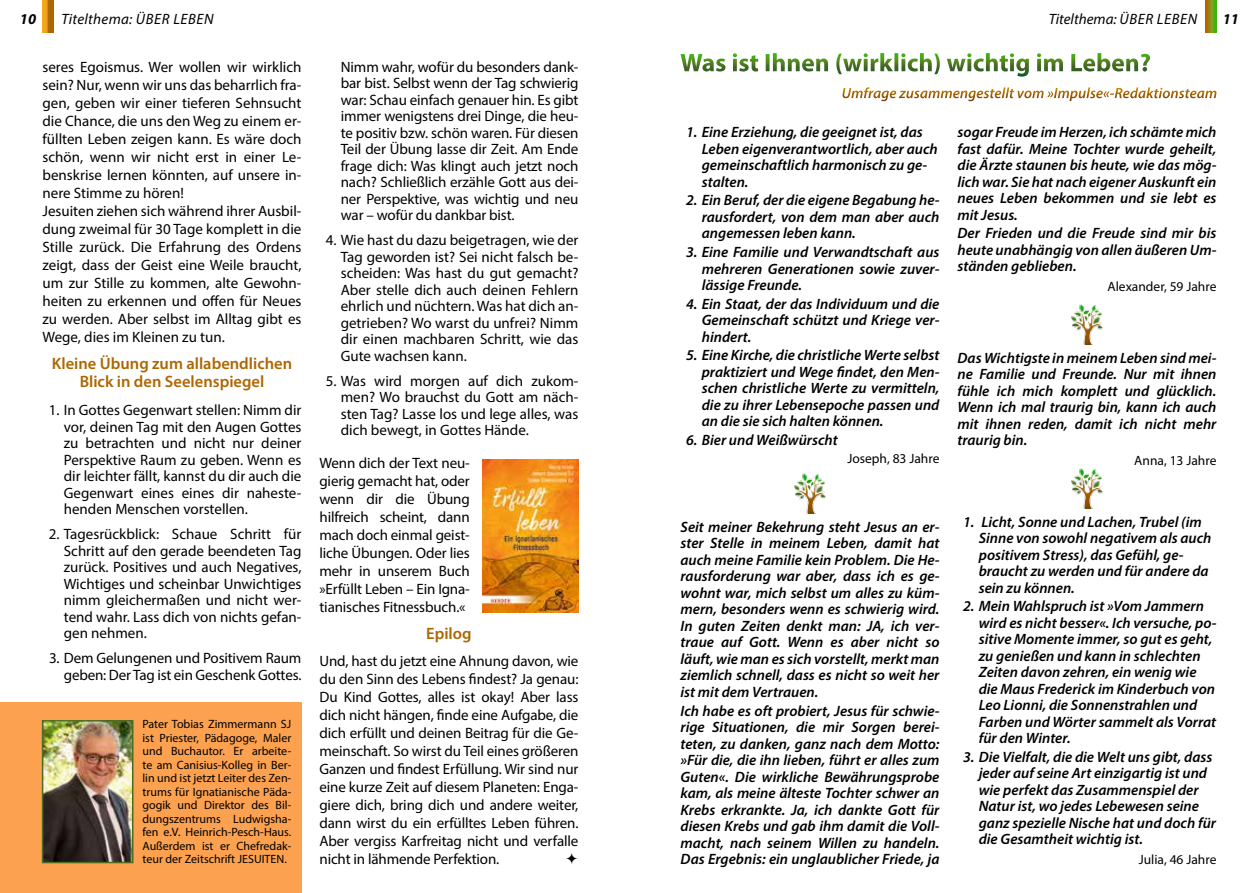
<style>
.page{position:relative;width:1259px;height:893px;background:#fff}
.page>*{position:absolute;margin:0;border:0;box-sizing:border-box;transform-origin:0 0}
.t1{font:600 16.5px/18px "Myriad Pro";color:#ad6700;text-align:center}
.t2{font:15px/18px "Myriad Pro";color:#000;text-align:justify}
.t3{font:italic 600 15px/16.5px "Myriad Pro";color:#000;text-align:justify}
.t4{font:italic 15px "Myriad Pro";letter-spacing:.04em;color:#000}
.t5{font:italic 700 15px "Myriad Pro";color:#000}
.t6{font:13.5px "Myriad Pro";color:#000}
.t7{font:12px/13.5px "Myriad Pro";color:#000;text-align:justify}
</style>
<div class="page">
<div style="left:0;top:702px;width:301px;height:191px;background:#fba14f"></div>
<img style="left:680px;top:53px;width:470px;height:21px">
<img style="left:842px;top:87px;width:371px;height:11px">
<img style="left:794px;top:474px;width:32px;height:39px">
<img style="left:1071px;top:305px;width:31px;height:39px">
<img style="left:1071px;top:469px;width:31px;height:39px">
<img style="left:45px;top:723px;width:85px;height:137px">
<div style="left:42px;top:720px;width:91px;height:143px;border:2px solid #496c23"></div>
<img style="left:482px;top:459px;width:96px;height:153px">
<svg style="left:1205px;top:0;width:11px;height:33px"></svg>
<svg style="left:43px;top:0;width:10px;height:33px"></svg>
<p class="t5" style="left:20px;top:9px;width:18px">10</p>
<p class="t4" style="left:61px;top:10px;width:154px">TITELTHEMA: ÜBER LEBEN</p>
<p class="t4" style="left:1048px;top:10px;width:150px">TITELTHEMA: ÜBER LEBEN</p>
<p class="t5" style="left:1222px;top:9px;width:18px">11</p>
<p class="t2" style="left:43px;top:58px;width:260px;text-align:left">seres Egoismus. Wer wollen wir wirklich sein? Nur, wenn wir uns das beharrlich fra&shy;gen, geben wir einer tieferen Sehnsucht die Chance, die uns den Weg zu einem er&shy;füllten Leben zeigen kann. Es wäre doch schön, wenn wir nicht erst in einer Le&shy;benskrise lernen könnten, auf unsere in&shy;nere Stimme zu hören!<br>Jesuiten ziehen sich während ihrer Ausbil&shy;dung zweimal für 30 Tage komplett in die Stille zurück. Die Erfahrung des Ordens zeigt, dass der Geist eine Weile braucht, um zur Stille zu kommen, alte Gewohn&shy;heiten zu erkennen und offen für Neues zu werden. Aber selbst im Alltag gibt es Wege, dies im Kleinen zu tun.</p>
<p class="t1" style="left:52px;top:354px;width:242px">Kleine Übung zum allabendlichen<br>Blick in den Seelenspiegel</p>
<p class="t2" style="left:64px;top:401px;width:239px;line-height:16.5px;text-indent:-15px">1. In Gottes Gegenwart stellen: Nimm dir vor, deinen Tag mit den Augen Gottes zu betrachten und nicht nur deiner Perspektive Raum zu geben. Wenn es dir leichter fällt, kannst du dir auch die Gegenwart eines eines dir naheste&shy;henden Menschen vorstellen.</p>
<p class="t2" style="left:64px;top:525px;width:239px;line-height:16.5px;text-indent:-15px">2. Tagesrückblick: Schaue Schritt für Schritt auf den gerade beendeten Tag zurück. Positives und auch Negatives, Wichtiges und scheinbar Unwichtiges nimm gleichermaßen und nicht wer&shy;tend wahr. Lass dich von nichts gefan&shy;gen nehmen.</p>
<p class="t2" style="left:49px;top:649px;width:254px;line-height:16.5px;text-align:right">3. Dem Gelungenen und Positivem Raum geben: Der Tag ist ein Geschenk Gottes.</p>
<p class="t7" style="left:142px;top:717px;width:150px">Pater Tobias Zimmermann SJ ist Priester, Pädagoge, Maler und Buchautor. Er arbeite&shy;te am Canisius-Kolleg in Ber&shy;lin und ist jetzt Leiter des Zen&shy;trums für Ignatianische Päda&shy;gogik und Direktor des Bil&shy;dungszentrums Ludwigsha&shy;fen e.V. Heinrich-Pesch-Haus.<br>Außerdem ist er Chefredak&shy;teur der Zeitschrift JESUITEN.</p>
<p class="t2" style="left:341px;top:58px;width:239px;line-height:16.5px">Nimm wahr, wofür du besonders dank&shy;bar bist. Selbst wenn der Tag schwierig war: Schau einfach genauer hin. Es gibt immer wenigstens drei Dinge, die heu&shy;te positiv bzw. schön waren. Für diesen Teil der Übung lasse dir Zeit. Am Ende frage dich: Was klingt auch jetzt noch nach? Schließlich erzähle Gott aus dei&shy;ner Perspektive, was wichtig und neu war – wofür du dankbar bist.</p>
<p class="t2" style="left:341px;top:232px;width:239px;line-height:16.5px;text-indent:-15px">4. Wie hast du dazu beigetragen, wie der Tag geworden ist? Sei nicht falsch be&shy;scheiden: Was hast du gut gemacht?<br>Aber stelle dich auch deinen Fehlern ehrlich und nüchtern. Was hat dich an&shy;getrieben? Wo warst du unfrei? Nimm dir einen machbaren Schritt, wie das Gute wachsen kann.</p>
<p class="t2" style="left:341px;top:372px;width:239px;line-height:16.5px;text-indent:-15px">5. Was wird morgen auf dich zukom&shy;men? Wo brauchst du Gott am näch&shy;sten Tag? Lasse los und lege alles, was dich bewegt, in Gottes Hände.</p>
<p class="t2" style="left:319px;top:454px;width:152px">Wenn dich der Text neu&shy;gierig gemacht hat, oder wenn dir die Übung hilfreich scheint, dann mach doch einmal geist&shy;liche Übungen. Oder lies mehr in unserem Buch »Erfüllt Leben – Ein Igna&shy;tianisches Fitnessbuch.«</p>
<p class="t1" style="left:426px;top:624px;width:47px">Epilog</p>
<p class="t2" style="left:319px;top:652px;width:260px">Und, hast du jetzt eine Ahnung davon, wie du den Sinn des Lebens findest? Ja genau:<br>Du Kind Gottes, alles ist okay! Aber lass dich nicht hängen, finde eine Aufgabe, die dich erfüllt und deinen Beitrag für die Ge&shy;meinschaft. So wirst du Teil eines größeren Ganzen und findest Erfüllung. Wir sind nur eine kurze Zeit auf diesem Planeten: Enga&shy;giere dich, bring dich und andere weiter, dann wirst du ein erfülltes Leben führen.<br>Aber vergiss Karfreitag nicht und verfalle nicht in lähmende Perfektion.</p>
<p class="t3" style="left:702px;top:124px;width:237px;text-align:left;text-indent:-16px">1. Eine Erziehung, die geeignet ist, das<br>Leben eigenverantwortlich, aber auch gemeinschaftlich harmonisch zu ge&shy;stalten.</p>
<p class="t3" style="left:702px;top:192px;width:239px;text-indent:-16px">2. Ein Beruf, der die eigene Begabung he&shy;rausfordert, von dem man aber auch angemessen leben kann.</p>
<p class="t3" style="left:702px;top:243px;width:239px;text-indent:-16px">3. Eine Familie und Verwandtschaft aus mehreren Generationen sowie zuver&shy;lässige Freunde.</p>
<p class="t3" style="left:702px;top:295px;width:239px;text-indent:-16px">4. Ein Staat, der das Individuum und die Gemeinschaft schützt und Kriege ver&shy;hindert.</p>
<p class="t3" style="left:702px;top:347px;width:239px;text-indent:-16px">5. Eine Kirche, die christliche Werte selbst praktiziert und Wege findet, den Men&shy;schen christliche Werte zu vermitteln, die zu ihrer Lebensepoche passen und an die sie sich halten können.</p>
<p class="t3" style="left:686px;top:431px;width:153px">6. Bier und Weißwürscht</p>
<p class="t6" style="left:847px;top:450px;width:94px">Joseph, 83 Jahre</p>
<p class="t3" style="left:957px;top:124px;width:260px">sogar Freude im Herzen, ich schämte mich fast dafür. Meine Tochter wurde geheilt, die Ärzte staunen bis heute, wie das mög&shy;lich war. Sie hat nach eigener Auskunft ein neues Leben bekommen und sie lebt es mit Jesus.</p>
<p class="t3" style="left:957px;top:225px;width:260px">Der Frieden und die Freude sind mir bis heute unabhängig von allen äußeren Um&shy;ständen geblieben.</p>
<p class="t6" style="left:1107px;top:278px;width:110px">Alexander, 59 Jahre</p>
<p class="t3" style="left:957px;top:349px;width:261px">Das Wichtigste in meinem Leben sind mei&shy;ne Familie und Freunde. Nur mit ihnen fühle ich mich komplett und glücklich.<br>Wenn ich mal traurig bin, kann ich auch mit ihnen reden, damit ich nicht mehr traurig bin.</p>
<p class="t6" style="left:1134px;top:452px;width:84px">Anna, 13 Jahre</p>
<p class="t3" style="left:680px;top:518px;width:261px">Seit meiner Bekehrung steht Jesus an er&shy;ster Stelle in meinem Leben, damit hat auch meine Familie kein Problem. Die He&shy;rausforderung war aber, dass ich es ge&shy;wohnt war, mich selbst um alles zu küm&shy;mern, besonders wenn es schwierig wird.<br>In guten Zeiten denkt man: JA, ich ver&shy;traue auf Gott. Wenn es aber nicht so läuft, wie man es sich vorstellt, merkt man ziemlich schnell, dass es nicht so weit her ist mit dem Vertrauen.</p>
<p class="t3" style="left:680px;top:702px;width:261px">Ich habe es oft probiert, Jesus für schwie&shy;rige Situationen, die mir Sorgen berei&shy;teten, zu danken, ganz nach dem Motto: »Für die, die ihn lieben, führt er alles zum Guten«. Die wirkliche Bewährungsprobe kam, als meine älteste Tochter schwer an Krebs erkrankte. Ja, ich dankte Gott für diesen Krebs und gab ihm damit die Voll&shy;macht, nach seinem Willen zu handeln.<br>Das Ergebnis: ein unglaublicher Friede, ja</p>
<p class="t3" style="left:978px;top:513px;width:234px;text-align:left;text-indent:-16px">1. Licht, Sonne und Lachen, Trubel (im<br>Sinne von sowohl negativem als auch positivem Stress), das Gefühl, ge&shy;braucht zu werden und für andere da sein zu können.</p>
<p class="t3" style="left:978px;top:598px;width:239px;text-align:left;text-indent:-16px">2. Mein Wahlspruch ist »Vom Jammern wird es nicht besser«. Ich versuche, po&shy;sitive Momente immer, so gut es geht, zu genießen und kann in schlechten Zeiten davon zehren, ein wenig wie die Maus Frederick im Kinderbuch von Leo Lionni, die Sonnenstrahlen und Farben und Wörter sammelt als Vorrat für den Winter.</p>
<p class="t3" style="left:978px;top:748px;width:239px;text-align:left;text-indent:-16px">3. Die Vielfalt, die die Welt uns gibt, dass jeder auf seine Art einzigartig ist und wie perfekt das Zusammenspiel der Natur ist, wo jedes Lebewesen seine ganz spezielle Nische hat und doch für die Gesamtheit wichtig ist.</p>
<p class="t6" style="left:1138px;top:851px;width:79px">Julia, 46 Jahre</p>
</div>
